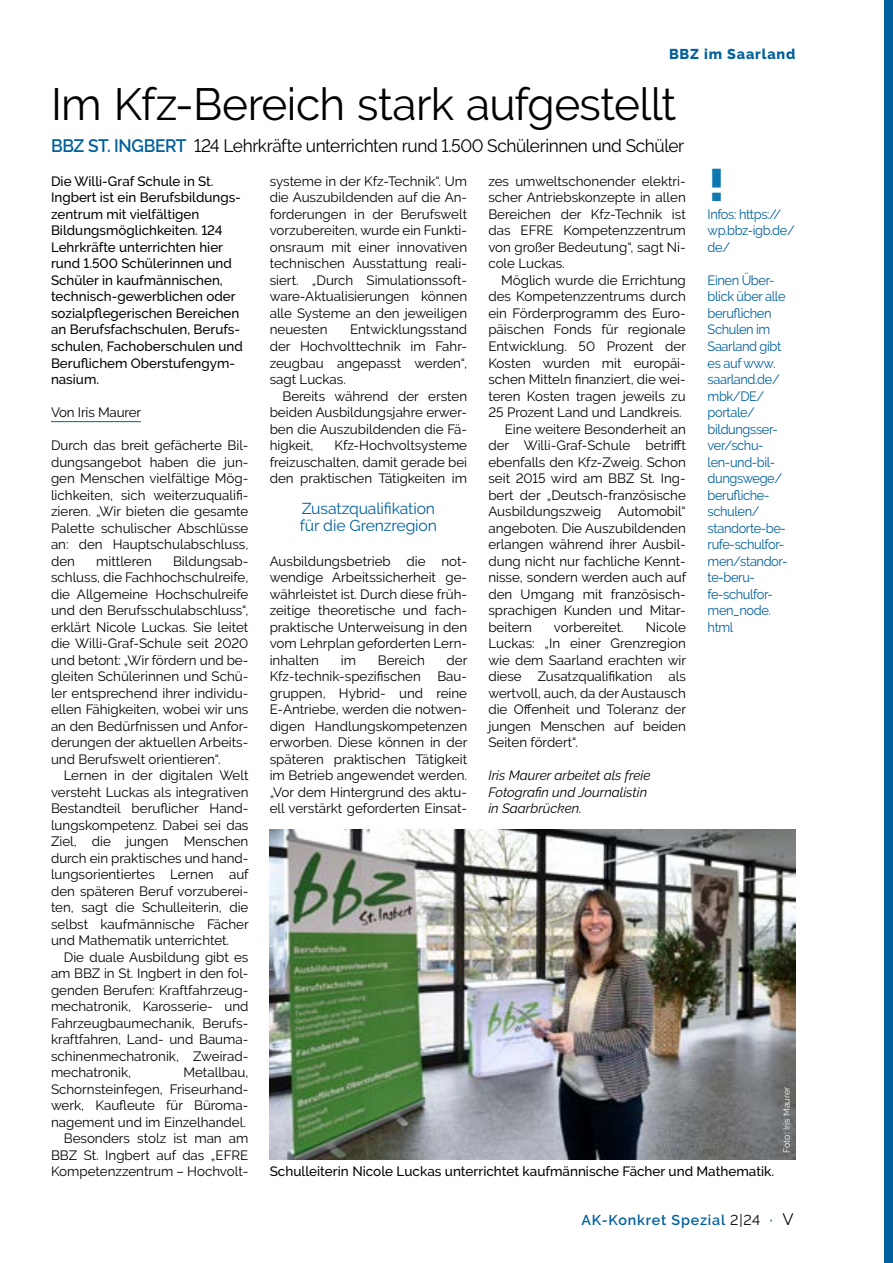
<style>
.page{position:relative;width:893px;height:1263px;background:#fff}
.page>*{position:absolute;margin:0;border:0;box-sizing:border-box;transform-origin:0 0}
.Überschrift_AK_Gesundheit-Arbeit{font:45px "Raleway";letter-spacing:-.015em;color:#000}
.Zahl_Einspaltig_für_linksbündig{font:900 45px "Raleway";color:#0c78af}
.Subline_fett___Zeichenformat_light_AK_Ge{font:18px "Raleway";letter-spacing:-.025em;color:#000;scale:.96 1}
.Zwischenzeile{font:15.75px/16.5px "Raleway";letter-spacing:-.01em;color:#00609c}
.Seitenzahl_Kolumne_rechts_unten{font:600 14.25px "Raleway";letter-spacing:.06em;color:#00609c}
.Kolumnentitel_linke_Seite{font:800 14.25px "Raleway";letter-spacing:.06em;color:#00609c}
.Kolumne_Fließtext_Blocksatz_zweiter_MIT_{font:13.5px/16.5px "Raleway";color:#000;text-align:justify}
.Einführung_Überschrift_klein_Monothema{font:500 13.5px/16.5px "Raleway";color:#000}
.Tanzspalte_rechtsbündig{font:13.5px/16.5px "Raleway";letter-spacing:-.03em;color:#00609c;scale:.95 1}
.Bildtext_ohne_Einzug{font:500 13.5px "Raleway";color:#000}
.Kolumne_Fließtext_Blocksatz_zweiter_MIT_-2{font:italic 13.5px "Raleway";color:#000}
.Autor_Text_10_11_mit_Absatzlinie_dunkelb{font:13.5px "Raleway";letter-spacing:-.01em;color:#000}
.Fotocredits_vom_Bild_aussen{font:9px "Raleway";color:#fff}
.s1{font-weight:600;color:#00609c}
.s2{font-weight:400;color:#000}
.s3{font-weight:400;font-size:16.5px;color:#000}
</style>
<div class="page">
<div style="left:884px;top:0;width:9px;height:1263px;background:#00609c"></div>
<img style="left:270px;top:829px;width:525px;height:330px">
<hr style="left:51px;top:421px;width:90px;height:1px;background:#00609c">
<p class="Kolumnentitel_linke_Seite" style="left:669px;top:46px;width:128px">BBZ im Saarland</p>
<p class="Überschrift_AK_Gesundheit-Arbeit" style="left:51px;top:78px;width:627px">Im Kfz-Bereich stark aufgestellt</p>
<p class="Subline_fett___Zeichenformat_light_AK_Ge" style="left:51px;top:135px;width:661px"><span class="s1">BBZ ST. INGBERT</span> 124 Lehrkräfte unterrichten rund 1.500 Schülerinnen und Schüler</p>
<p class="Kolumne_Fließtext_Blocksatz_zweiter_MIT_" style="left:488px;top:173px;width:199px">zes umweltschonender elektri&shy;scher Antriebskonzepte in allen Bereichen der Kfz-Technik ist das EFRE Kompetenzzentrum von großer Bedeutung“, sagt Ni&shy;cole Luckas.</p>
<p class="Kolumne_Fließtext_Blocksatz_zweiter_MIT_" style="left:488px;top:272px;width:199px;text-indent:13px">Möglich wurde die Errichtung des Kompetenzzentrums durch ein Förderprogramm des Euro&shy;päischen Fonds für regionale Entwicklung. 50 Prozent der Kosten wurden mit europäi&shy;schen Mitteln finanziert, die wei&shy;teren Kosten tragen jeweils zu 25 Prozent Land und Landkreis.</p>
<p class="Kolumne_Fließtext_Blocksatz_zweiter_MIT_" style="left:488px;top:420px;width:199px;text-indent:16px">Eine weitere Besonderheit an der Willi-Graf-Schule betrifft ebenfalls den Kfz-Zweig. Schon seit 2015 wird am BBZ St. Ing&shy;bert der „Deutsch-französische Ausbildungszweig Automobil“ angeboten. Die Auszubildenden erlangen während ihrer Ausbil&shy;dung nicht nur fachliche Kennt&shy;nisse, sondern werden auch auf den Umgang mit französisch&shy;sprachigen Kunden und Mitar&shy;beitern</p>
<p class="Zahl_Einspaltig_für_linksbündig" style="left:708px;top:159px;width:18px">!</p>
<p class="Einführung_Überschrift_klein_Monothema" style="left:51px;top:173px;width:193px">Die Willi-Graf Schule in St.<br>Ingbert ist ein Berufsbildungs&shy;zentrum mit vielfältigen<br>Bildungsmöglichkeiten. 124<br>Lehrkräfte unterrichten hier rund 1.500 Schülerinnen und<br>Schüler in kaufmännischen, technisch-gewerblichen oder sozialpflegerischen Bereichen an Berufsfachschulen, Berufs&shy;schulen, Fachoberschulen und<br>Beruflichem Oberstufengym&shy;nasium.</p>
<p class="Autor_Text_10_11_mit_Absatzlinie_dunkelb" style="left:51px;top:404px;width:92px">Von Iris Maurer</p>
<p class="Kolumne_Fließtext_Blocksatz_zweiter_MIT_" style="left:51px;top:437px;width:199px">Durch das breit gefächerte Bil&shy;dungsangebot haben die jun&shy;gen Menschen vielfältige Mög&shy;lichkeiten, sich weiterzuqualifi&shy;zieren. „Wir bieten die gesamte Palette schulischer Abschlüsse an: den Hauptschulabschluss, den</p>
<p class="Kolumne_Fließtext_Blocksatz_zweiter_MIT_" style="left:270px;top:173px;width:199px">systeme in der Kfz-Technik“. Um die Auszubildenden auf die An&shy;forderungen in der Berufswelt vorzubereiten, wurde ein Funkti&shy;onsraum mit einer innovativen technischen Ausstattung reali&shy;siert. „Durch Simulationssoft&shy;ware-Aktualisierungen können alle Systeme an den jeweiligen neuesten</p>
<p class="Tanzspalte_rechtsbündig" style="left:708px;top:206px;width:93px">Infos: https:// wp.bbz-igb.de/ de/</p>
<p class="Tanzspalte_rechtsbündig" style="left:708px;top:272px;width:86px">Einen Über&shy;blick über alle beruflichen<br>Schulen im<br>Saarland gibt es auf www. saarland.de/ mbk/DE/ portale/ bildungsser&shy;ver/schu&shy;len-und-bil&shy;dungswege/ berufliche&shy;schulen/ standorte-be&shy;rufe-schulfor&shy;men/standor&shy;te-beru&shy;fe-schulfor&shy;men_node. html</p>
<p class="Kolumne_Fließtext_Blocksatz_zweiter_MIT_" style="left:270px;top:321px;width:199px;text-indent:80px">Entwicklungsstand der Hochvolttechnik im Fahr&shy;zeugbau angepasst werden“, sagt Luckas.</p>
<p class="Kolumne_Fließtext_Blocksatz_zweiter_MIT_" style="left:270px;top:387px;width:199px;text-indent:13px">Bereits während der ersten beiden Ausbildungsjahre erwer&shy;ben die Auszubildenden die Fä&shy;higkeit,</p>
<p class="Kolumne_Fließtext_Blocksatz_zweiter_MIT_" style="left:270px;top:437px;width:199px;text-indent:65px">Kfz-Hochvoltsysteme freizuschalten, damit gerade bei den praktischen Tätigkeiten im</p>
<p class="Zwischenzeile" style="left:300px;top:500px;width:139px">Zusatzqualifikation für die Grenzregion</p>
<p class="Kolumne_Fließtext_Blocksatz_zweiter_MIT_" style="left:51px;top:552px;width:199px;text-indent:122px">Bildungsab&shy;schluss, die Fachhochschulreife, die Allgemeine Hochschulreife und den Berufsschulabschluss“, erklärt Nicole Luckas. Sie leitet die Willi-Graf-Schule seit 2020 und betont: „Wir fördern und be&shy;gleiten Schülerinnen und Schü&shy;ler entsprechend ihrer individu&shy;ellen Fähigkeiten, wobei wir uns an den Bedürfnissen und Anfor&shy;derungen der aktuellen Arbeits&shy;und Berufswelt orientieren“.</p>
<p class="Kolumne_Fließtext_Blocksatz_zweiter_MIT_" style="left:51px;top:767px;width:199px;text-indent:13px">Lernen in der digitalen Welt versteht Luckas als integrativen Bestandteil beruflicher Hand&shy;lungskompetenz. Dabei sei das Ziel, die jungen Menschen durch ein praktisches und hand&shy;lungsorientiertes Lernen auf den späteren Beruf vorzuberei&shy;ten, sagt die Schulleiterin, die selbst kaufmännische Fächer und Mathematik unterrichtet.</p>
<p class="Kolumne_Fließtext_Blocksatz_zweiter_MIT_" style="left:51px;top:948px;width:199px;text-indent:13px">Die duale Ausbildung gibt es am BBZ in St. Ingbert in den fol&shy;genden Berufen: Kraftfahrzeug&shy;mechatronik, Karosserie- und Fahrzeugbaumechanik, Berufs&shy;kraftfahren, Land- und Bauma&shy;schinenmechatronik, Zweirad&shy;mechatronik,</p>
<p class="Kolumne_Fließtext_Blocksatz_zweiter_MIT_" style="left:96px;top:552px;width:57px">mittleren</p>
<p class="Kolumne_Fließtext_Blocksatz_zweiter_MIT_" style="left:270px;top:552px;width:199px">Ausbildungsbetrieb die not&shy;wendige Arbeitssicherheit ge&shy;währleistet ist. Durch diese früh&shy;zeitige theoretische und fach&shy;praktische Unterweisung in den vom Lehrplan geforderten Lern&shy;inhalten</p>
<p class="Kolumne_Fließtext_Blocksatz_zweiter_MIT_" style="left:488px;top:618px;width:199px;text-indent:157px">Nicole Luckas: „In einer Grenzregion wie dem Saarland erachten wir diese Zusatzqualifikation als wertvoll, auch, da der Austausch die Offenheit und Toleranz der jungen Menschen auf beiden Seiten fördert“.</p>
<p class="Kolumne_Fließtext_Blocksatz_zweiter_MIT_-2" style="left:488px;top:767px;width:164px">Iris Maurer arbeitet als freie</p>
<p class="Kolumne_Fließtext_Blocksatz_zweiter_MIT_-2" style="left:488px;top:784px;width:160px">Fotografin und Journalistin</p>
<p class="Kolumne_Fließtext_Blocksatz_zweiter_MIT_-2" style="left:488px;top:800px;width:95px">in Saarbrücken.</p>
<p class="Kolumne_Fließtext_Blocksatz_zweiter_MIT_" style="left:554px;top:618px;width:71px">vorbereitet.</p>
<p class="Kolumne_Fließtext_Blocksatz_zweiter_MIT_" style="left:270px;top:651px;width:199px;text-indent:177px">der Kfz-technik-spezifischen Bau&shy;gruppen, Hybrid- und reine E-Antriebe, werden die notwen&shy;digen Handlungskompetenzen erworben. Diese können in der späteren praktischen Tätigkeit im Betrieb angewendet werden. „Vor dem Hintergrund des aktu&shy;ell verstärkt geforderten Einsat-</p>
<p class="Kolumne_Fließtext_Blocksatz_zweiter_MIT_" style="left:341px;top:651px;width:17px">im</p>
<p class="Kolumne_Fließtext_Blocksatz_zweiter_MIT_" style="left:378px;top:651px;width:48px">Bereich</p>
<p class="Kolumne_Fließtext_Blocksatz_zweiter_MIT_" style="left:51px;top:1064px;width:199px;text-indent:132px">Metallbau, Schornsteinfegen, Friseurhand&shy;werk, Kaufleute für Büroma&shy;nagement und im Einzelhandel.</p>
<p class="Kolumne_Fließtext_Blocksatz_zweiter_MIT_" style="left:51px;top:1130px;width:199px;text-indent:13px">Besonders stolz ist man am BBZ St. Ingbert auf das „EFRE Kompetenzzentrum – Hochvolt-</p>
<p class="Fotocredits_vom_Bild_aussen" style="left:781px;top:1153px;width:68px;rotate:-90deg">Foto: Iris Maurer</p>
<p class="Bildtext_ohne_Einzug" style="left:270px;top:1163px;width:506px">Schulleiterin Nicole Luckas unterrichtet kaufmännische Fächer und Mathematik.</p>
<p class="Seitenzahl_Kolumne_rechts_unten" style="left:581px;top:1211px;width:214px">AK-Konkret Spezial <span class="s2">2|24</span> · <span class="s3">V</span></p>
</div>
